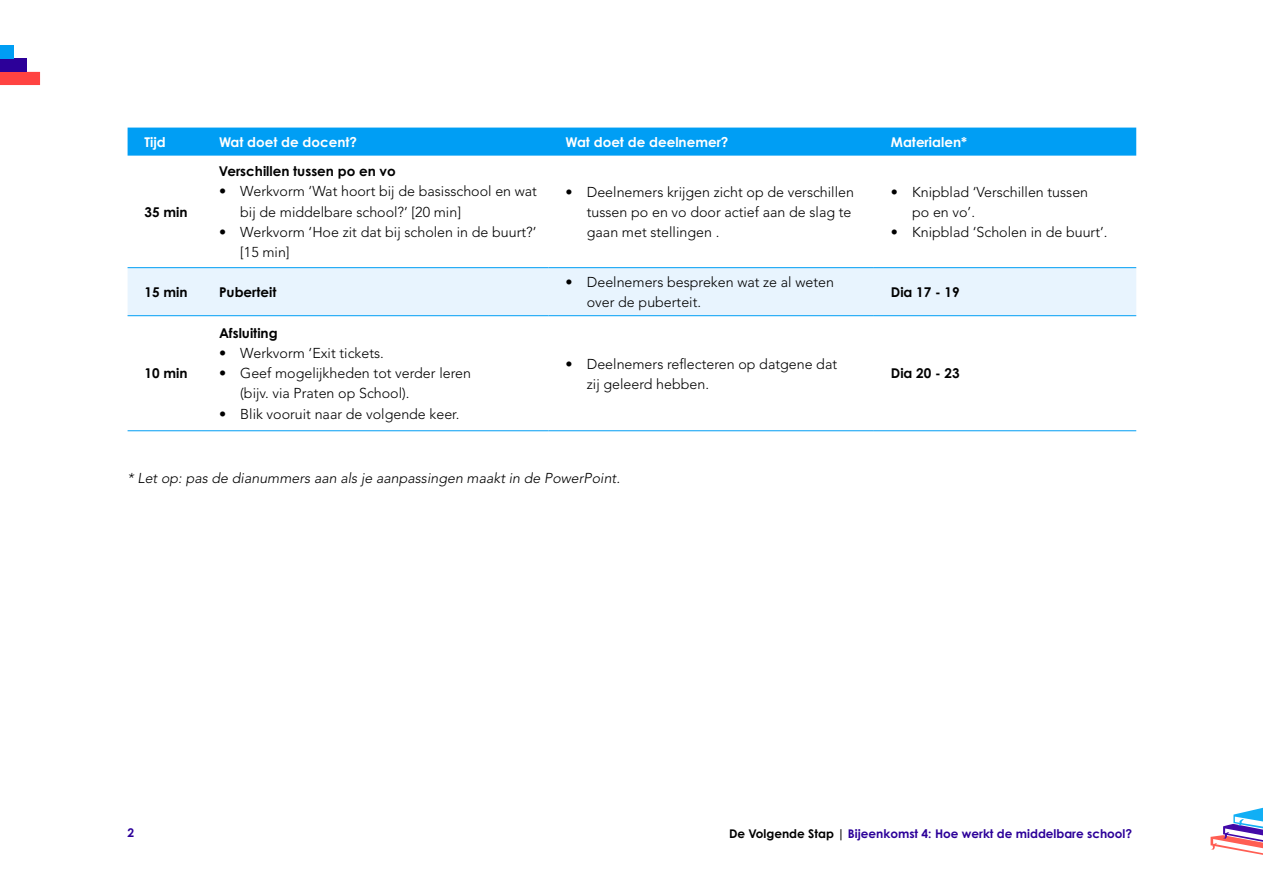
<style>
.page{position:relative;width:1263px;height:893px;background:#fff}
.page>*{position:absolute;margin:0;border:0;box-sizing:border-box;transform-origin:0 0}
.t1{font:300 14.25px/20.2px "Avenir LT Std";color:#000}
.t2{font:italic 300 14.25px "Avenir LT Std";color:#000}
.t3{font:700 13.5px "Century Gothic Pro";color:#000}
.t4{font:700 13.5px "Century Gothic Pro";color:#fff}
.t5{font:700 12px "Century Gothic Pro";color:#2c0099}
.s1{color:#000}
</style>
<div class="page">
<svg style="left:0;top:45px;width:40px;height:40px"></svg>
<div style="left:0;top:59px;width:27px;height:13px;background:#2c0099"></div>
<div style="left:0;top:45px;width:13px;height:14px;background:#009ef4"></div>
<svg style="left:1210px;top:808px;width:53px;height:47px"></svg>
<div style="left:128px;top:128px;width:1008px;height:28px;background:#009ef4"></div>
<div style="left:128px;top:268px;width:1008px;height:47px;background:#e8f4fe"></div>
<hr style="left:128px;top:267px;width:74px;height:1px;background:#009ef4">
<hr style="left:202px;top:267px;width:347px;height:1px;background:#009ef4">
<hr style="left:549px;top:267px;width:325px;height:1px;background:#009ef4">
<hr style="left:874px;top:267px;width:262px;height:1px;background:#009ef4">
<hr style="left:128px;top:315px;width:74px;height:1px;background:#009ef4">
<hr style="left:202px;top:315px;width:347px;height:1px;background:#009ef4">
<hr style="left:549px;top:315px;width:325px;height:1px;background:#009ef4">
<hr style="left:874px;top:315px;width:262px;height:1px;background:#009ef4">
<hr style="left:128px;top:430px;width:74px;height:1px;background:#009ef4">
<hr style="left:202px;top:430px;width:347px;height:1px;background:#009ef4">
<hr style="left:549px;top:430px;width:325px;height:1px;background:#009ef4">
<hr style="left:874px;top:430px;width:262px;height:1px;background:#009ef4">
<p class="t4" style="left:145px;top:133px;width:23px">Tijd</p>
<p class="t4" style="left:219px;top:133px;width:140px">Wat doet de docent?</p>
<p class="t4" style="left:566px;top:133px;width:164px">Wat doet de deelnemer?</p>
<p class="t4" style="left:891px;top:133px;width:78px">Materialen*</p>
<p class="t3" style="left:145px;top:203px;width:44px">35 min</p>
<p class="t3" style="left:219px;top:163px;width:178px">Verschillen tussen po en vo</p>
<p class="t1" style="left:240px;top:181px;width:298px;text-indent:-21px">• Werkvorm ‘Wat hoort bij de basisschool en wat bij de middelbare school?’ [20 min]</p>
<p class="t1" style="left:240px;top:222px;width:298px;text-indent:-21px">• Werkvorm ‘Hoe zit dat bij scholen in de buurt?’ [15 min]</p>
<p class="t1" style="left:587px;top:182px;width:269px;text-indent:-21px">• Deelnemers krijgen zicht op de verschillen tussen po en vo door actief aan de slag te gaan met stellingen .</p>
<p class="t1" style="left:912px;top:182px;width:178px;text-indent:-21px">• Knipblad ‘Verschillen tussen po en vo’.</p>
<p class="t1" style="left:891px;top:222px;width:218px">• Knipblad ‘Scholen in de buurt’.</p>
<p class="t3" style="left:145px;top:283px;width:44px">15 min</p>
<p class="t3" style="left:219px;top:283px;width:59px">Puberteit</p>
<p class="t1" style="left:587px;top:272px;width:249px;text-indent:-21px">• Deelnemers bespreken wat ze al weten over de puberteit.</p>
<p class="t3" style="left:891px;top:283px;width:70px">Dia 17 - 19</p>
<p class="t3" style="left:145px;top:365px;width:44px">10 min</p>
<p class="t3" style="left:219px;top:324px;width:60px">Afsluiting</p>
<p class="t1" style="left:219px;top:343px;width:166px">• Werkvorm ‘Exit tickets.</p>
<p class="t1" style="left:240px;top:363px;width:232px;text-indent:-21px">• Geef mogelijkheden tot verder leren (bijv. via Praten op School).</p>
<p class="t1" style="left:219px;top:404px;width:242px">• Blik vooruit naar de volgende keer.</p>
<p class="t1" style="left:587px;top:353px;width:252px;text-indent:-21px">• Deelnemers reflecteren op datgene dat zij geleerd hebben.</p>
<p class="t3" style="left:891px;top:365px;width:70px">Dia 20 - 23</p>
<p class="t2" style="left:128px;top:470px;width:494px">* Let op: pas de dianummers aan als je aanpassingen maakt in de PowerPoint.</p>
<p class="t5" style="left:128px;top:825px;width:8px">2</p>
<p class="t5" style="left:729px;top:826px;width:405px"><span class="s1">De Volgende Stap |</span> Bijeenkomst 4: Hoe werkt de middelbare school?</p>
</div>
